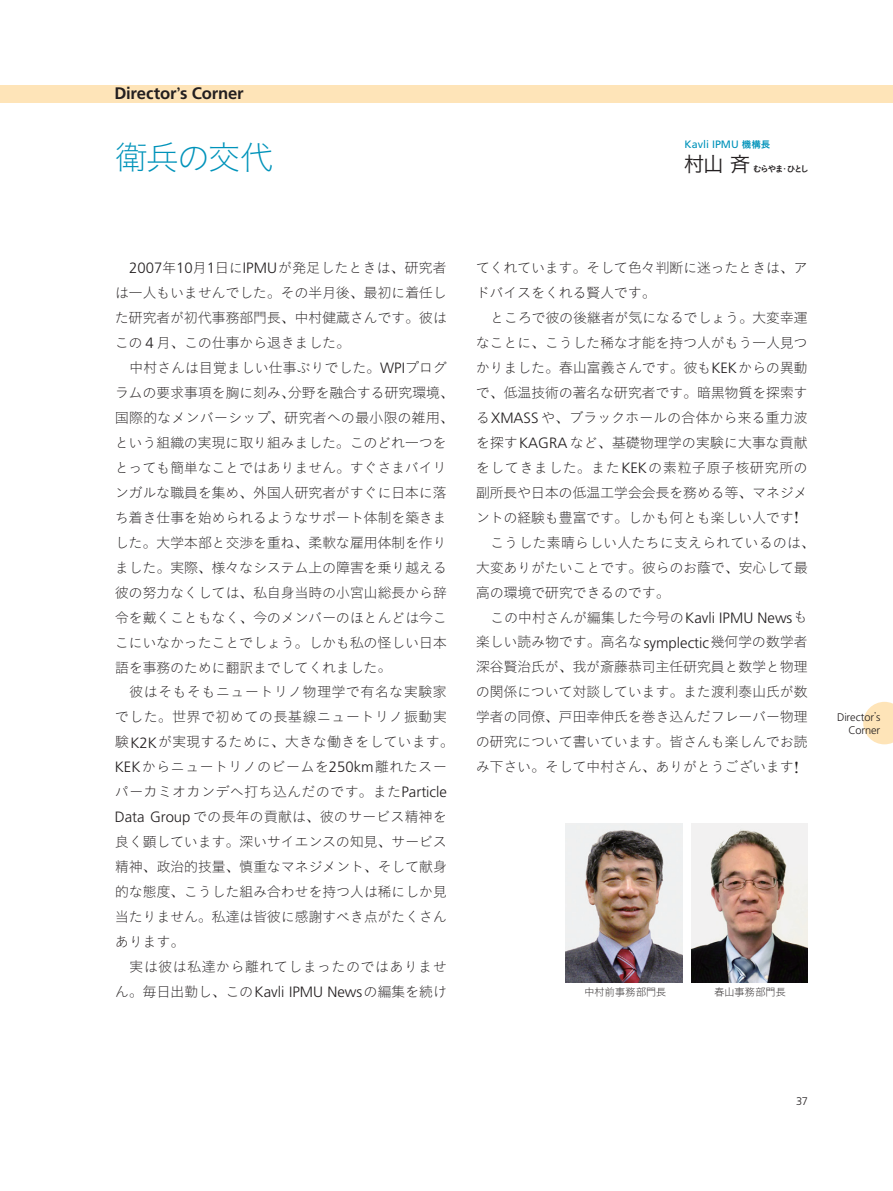
<style>
.page{position:relative;width:893px;height:1191px;background:#fff}
.page>*{position:absolute;margin:0;border:0;box-sizing:border-box;transform-origin:0 0}
.t1{font:34.05px "Koburina Go Std W1";letter-spacing:-.085em;color:#0093ba}
.t2{font:21.3px "Koburina Go Std W3";color:#231f20}
.t3{font:700 16.65px "Frutiger LT Std";letter-spacing:-.015em;color:#231f20}
.t4{font:14.4px/25px "Koburina Go Std W1";letter-spacing:-.035em;color:#231f20}
.t5{font:14.4px/25px "Koburina Go Std W1";letter-spacing:-.015em;color:#231f20}
.t6{font:14.4px/25px "Koburina Go Std W1";letter-spacing:.005em;color:#231f20;text-align:right}
.t7{font:14.4px "Koburina Go Std W1";letter-spacing:.01em;color:#231f20}
.t8{font:300 11.1px/12.8px "Frutiger LT Std";letter-spacing:-.01em;color:#231f20}
.t9{font:10.65px "Koburina Go Std W1";letter-spacing:-.045em;color:#231f20}
.t10{font:10.65px "Frutiger LT Std";color:#0093ba}
.t11{font:8.55px "Koburina Go Std W6";letter-spacing:-.14em;color:#231f20}
.s1{font-family:"Koburina Go Std W6";font-weight:400;font-size:14.85px}
.s2{font-family:"Koburina Go Std W6";font-size:9.6px}
.s3{font-family:"Ryumin Pro"}
.s4{font-family:"Frutiger LT Std";font-weight:300;font-size:14.85px}
.s5{font-family:"Ryumin Pro";font-weight:300}
.s6{font-family:"Bodoni Std";font-size:16.65px}
.s7{font-family:"Ryumin Pro";font-size:10.65px}
</style>
<div class="page">
<svg style="left:863px;top:702px;width:30px;height:42px"></svg>
<div style="left:0;top:85px;width:893px;height:17px;background:#fee4b8"></div>
<img style="left:566px;top:823px;width:116px;height:159px">
<img style="left:691px;top:823px;width:117px;height:159px">
<p class="t3" style="left:115px;top:84px;width:130px">Director<span class="s1">ʼ</span>s Corner</p>
<h1 class="t1" style="left:114px;top:132px;width:161px">衛兵の交代</h1>
<p class="t10" style="left:685px;top:138px;width:87px">Kavli IPMU <span class="s2">機構長</span></p>
<h2 class="t2" style="left:683px;top:148px;width:69px">村山斉</h2>
<p class="t11" style="left:753px;top:162px;width:57px">むらやま<span class="s3">・</span>ひとし</p>
<p class="t4" style="left:115px;top:254px;width:334px;text-align:justify;text-indent:14px"><span class="s4">2007</span>年<span class="s4">10</span>月<span class="s4">1</span>日に<span class="s4">IPMU</span>が発足したときは<span class="s5">、</span>研究者は一人もいませんでした<span class="s5">。</span>その半月後<span class="s5">、</span>最初に着任した研究者が初代事務部門長<span class="s5">、</span>中村健蔵さんです<span class="s5">。</span>彼はこの <span class="s4">4</span> 月<span class="s5">、</span>この仕事から退きました<span class="s5">。</span></p>
<p class="t4" style="left:115px;top:354px;width:341px;text-indent:14px">中村さんは目覚ましい仕事ぶりでした<span class="s5">。</span><span class="s4">WPI</span>プログラムの要求事項を胸に刻み<span class="s5">、</span>分野を融合する研究環境<span class="s5">、</span>国際的なメンバーシップ<span class="s5">、</span>研究者への最小限の雑用<span class="s5">、</span>という組織の実現に取り組みました<span class="s5">。</span>このどれ一つをとっても簡単なことではありません<span class="s5">。</span>すぐさまバイリンガルな職員を集め<span class="s5">、</span>外国人研究者がすぐに日本に落ち着き仕事を始められるようなサポート体制を築きました<span class="s5">。</span>大学本部と交渉を重ね<span class="s5">、</span>柔軟な雇用体制を作りました<span class="s5">。</span>実際<span class="s5">、</span>様々なシステム上の障害を乗り越える彼の努力なくしては<span class="s5">、</span>私自身当時の小宮山総長から辞令を戴くこともなく<span class="s5">、</span>今のメンバーのほとんどは今ここにいなかったことでしょう<span class="s5">。</span>しかも私の怪しい日本語を事務のために翻訳までしてくれました<span class="s5">。</span></p>
<p class="t5" style="left:115px;top:679px;width:341px;text-indent:14px">彼はそもそもニュートリノ物理学で有名な実験家でした<span class="s5">。</span>世界で初めての長基線ニュートリノ振動実験<span class="s4">K2K</span>が実現するために<span class="s5">、</span>大きな働きをしています<span class="s5">。<br></span><span class="s4">KEK</span>からニュートリノのビームを<span class="s4">250km</span>離れたスーパーカミオカンデへ打ち込んだのです<span class="s5">。</span>また<span class="s4">Particle<br>Data Group</span> での長年の貢献は<span class="s5">、</span>彼のサービス精神を良く顕しています<span class="s5">。</span>深いサイエンスの知見<span class="s5">、</span>サービス精神<span class="s5">、</span>政治的技量<span class="s5">、</span>慎重なマネジメント<span class="s5">、</span>そして献身的な態度<span class="s5">、</span>こうした組み合わせを持つ人は稀にしか見当たりません<span class="s5">。</span>私達は皆彼に感謝すべき点がたくさんあります<span class="s5">。</span></p>
<p class="t6" style="left:115px;top:954px;width:334px">実は彼は私達から離れてしまったのではありません<span class="s5">。</span>毎日出勤し<span class="s5">、</span>この<span class="s4">Kavli IPMU News</span>の編集を続け</p>
<p class="t4" style="left:476px;top:254px;width:334px">てくれています<span class="s5">。</span>そして色々判断に迷ったときは<span class="s5">、</span>アドバイスをくれる賢人です<span class="s5">。</span></p>
<p class="t4" style="left:490px;top:304px;width:319px">ところで彼の後継者が気になるでしょう<span class="s5">。</span>大変幸運</p>
<p class="t4" style="left:476px;top:329px;width:334px">なことに<span class="s5">、</span>こうした稀な才能を持つ人がもう一人見つ</p>
<p class="t4" style="left:476px;top:354px;width:334px">かりました<span class="s5">。</span>春山富義さんです<span class="s5">。</span>彼も<span class="s4">KEK</span>からの異動</p>
<p class="t4" style="left:476px;top:379px;width:334px">で<span class="s5">、</span>低温技術の著名な研究者です<span class="s5">。</span>暗黒物質を探索す</p>
<p class="t4" style="left:476px;top:404px;width:334px">る<span class="s4">XMASS</span> や<span class="s5">、</span>ブラックホールの合体から来る重力波</p>
<p class="t4" style="left:476px;top:429px;width:334px">を探す<span class="s4">KAGRA</span> など<span class="s5">、</span>基礎物理学の実験に大事な貢献</p>
<p class="t7" style="left:476px;top:456px;width:334px">をしてきました<span class="s5">。</span>また<span class="s4">KEK</span>の素粒子原子核研究所の</p>
<p class="t4" style="left:476px;top:479px;width:334px">副所長や日本の低温工学会会長を務める等<span class="s5">、</span>マネジメ</p>
<p class="t4" style="left:476px;top:504px;width:325px">ントの経験も豊富です<span class="s5">。</span>しかも何とも楽しい人です<span class="s6">!</span></p>
<p class="t5" style="left:490px;top:529px;width:327px">こうした素晴らしい人たちに支えられているのは<span class="s5">、</span></p>
<p class="t4" style="left:476px;top:554px;width:334px">大変ありがたいことです<span class="s5">。</span>彼らのお蔭で<span class="s5">、</span>安心して最</p>
<p class="t4" style="left:476px;top:579px;width:196px">高の環境で研究できるのです<span class="s5">。</span></p>
<p class="t4" style="left:490px;top:604px;width:319px">この中村さんが編集した今号の<span class="s4">Kavli IPMU News</span>も</p>
<p class="t4" style="left:476px;top:629px;width:334px">楽しい読み物です<span class="s5">。</span>高名な<span class="s4">symplectic</span>幾何学の数学者</p>
<p class="t4" style="left:476px;top:654px;width:334px">深谷賢治氏が<span class="s5">、</span>我が斎藤恭司主任研究員と数学と物理</p>
<p class="t4" style="left:476px;top:679px;width:334px">の関係について対談しています<span class="s5">。</span>また渡利泰山氏が数</p>
<p class="t4" style="left:476px;top:704px;width:334px">学者の同僚<span class="s5">、</span>戸田幸伸氏を巻き込んだフレーバー物理</p>
<p class="t4" style="left:476px;top:729px;width:334px">の研究について書いています<span class="s5">。</span>皆さんも楽しんでお読</p>
<p class="t4" style="left:476px;top:754px;width:325px">み下さい<span class="s5">。</span>そして中村さん<span class="s5">、</span>ありがとうございます<span class="s6">!</span></p>
<p class="t9" style="left:584px;top:984px;width:84px">中村前事務部門長</p>
<p class="t9" style="left:714px;top:984px;width:73px">春山事務部門長</p>
<p class="t8" style="left:849px;top:711px;width:38px;text-indent:-11px">Director<span class="s7">’</span>s<br>Corner</p>
<p class="t8" style="left:796px;top:1094px;width:13px">37</p>
</div>
